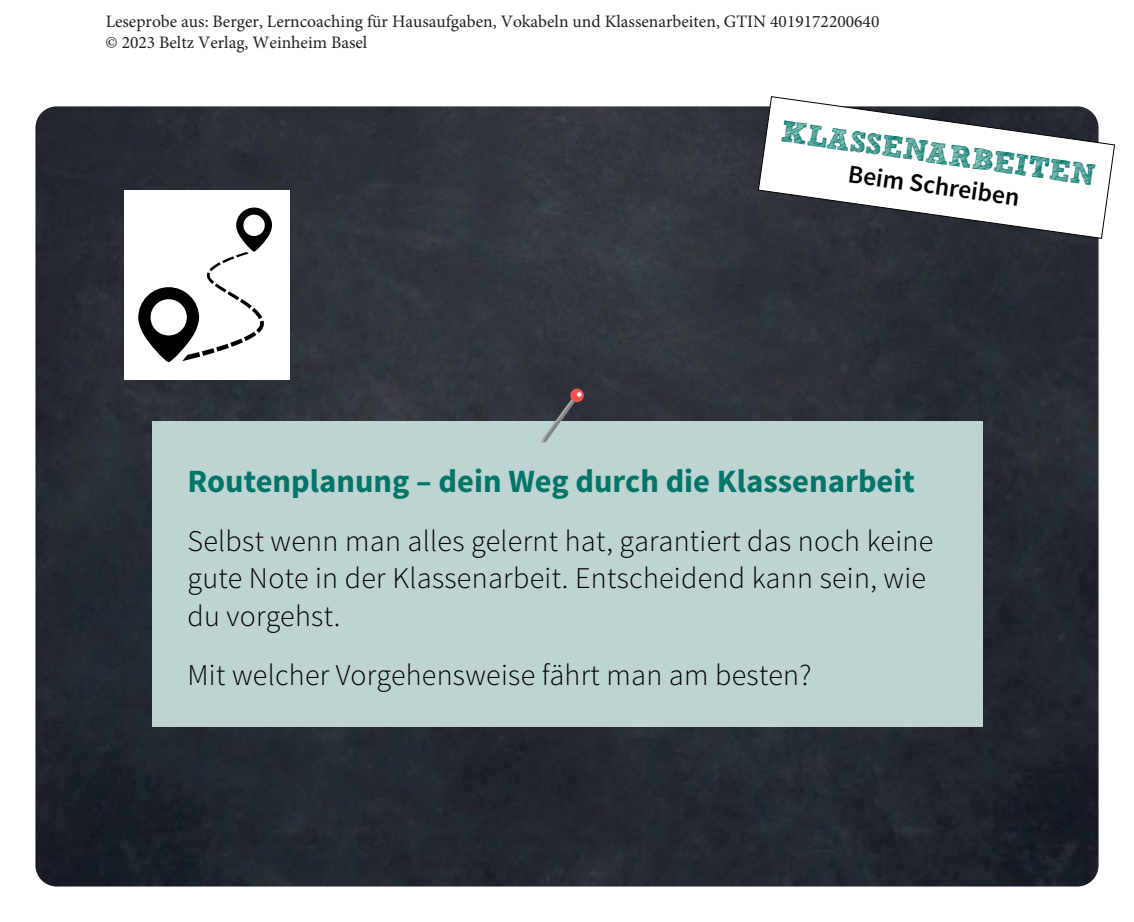
<style>
.page{position:relative;width:1134px;height:922px;background:#fff}
.page>*{position:absolute;margin:0;border:0;box-sizing:border-box;transform-origin:0 0}
.t1{font:700 32.5px "Source Sans Pro";color:#007568}
.t2{font:300 30px/37.5px "Source Sans Pro";letter-spacing:.01em;color:#000}
.t3{font:29.75px "Sketch Rockwell";color:#007568}
.t4{font:600 25.5px "Source Sans Pro";color:#000}
.t5{font:17.5px/21.2px "Minion Pro";color:#231f20}
</style>
<div class="page">
<img style="left:35px;top:106px;width:1063px;height:780px">
<div style="left:152px;top:421px;width:830px;height:305px;background:#bed4d2"></div>
<svg style="left:570px;top:388px;width:14px;height:14px"></svg>
<svg style="left:541px;top:392px;width:40px;height:51px"></svg>
<svg style="left:757px;top:96px;width:359px;height:143px"></svg>
<div style="left:124px;top:190px;width:166px;height:189px;background:#fff"></div>
<svg style="left:138px;top:207px;width:134px;height:155px"></svg>
<p class="t5" style="left:105px;top:12px;width:775px">Leseprobe aus: Berger, Lerncoaching für Hausaufgaben, Vokabeln und Klassenarbeiten, GTIN 4019172200640 © 2023 Beltz Verlag, Weinheim Basel</p>
<p class="t3" style="left:784px;top:115px;width:318px;rotate:8deg">KLASSENARBEITEN</p>
<p class="t4" style="left:851px;top:157px;width:174px;rotate:8deg">Beim Schreiben</p>
<p class="t1" style="left:187px;top:460px;width:729px">Routenplanung – dein Weg durch die Klassenarbeit</p>
<p class="t2" style="left:187px;top:522px;width:747px">Selbst wenn man alles gelernt hat, garantiert das noch keine gute Note in der Klassenarbeit. Entscheidend kann sein, wie du vorgehst.</p>
<p class="t2" style="left:187px;top:656px;width:625px">Mit welcher Vorgehensweise fährt man am besten?</p>
</div>
